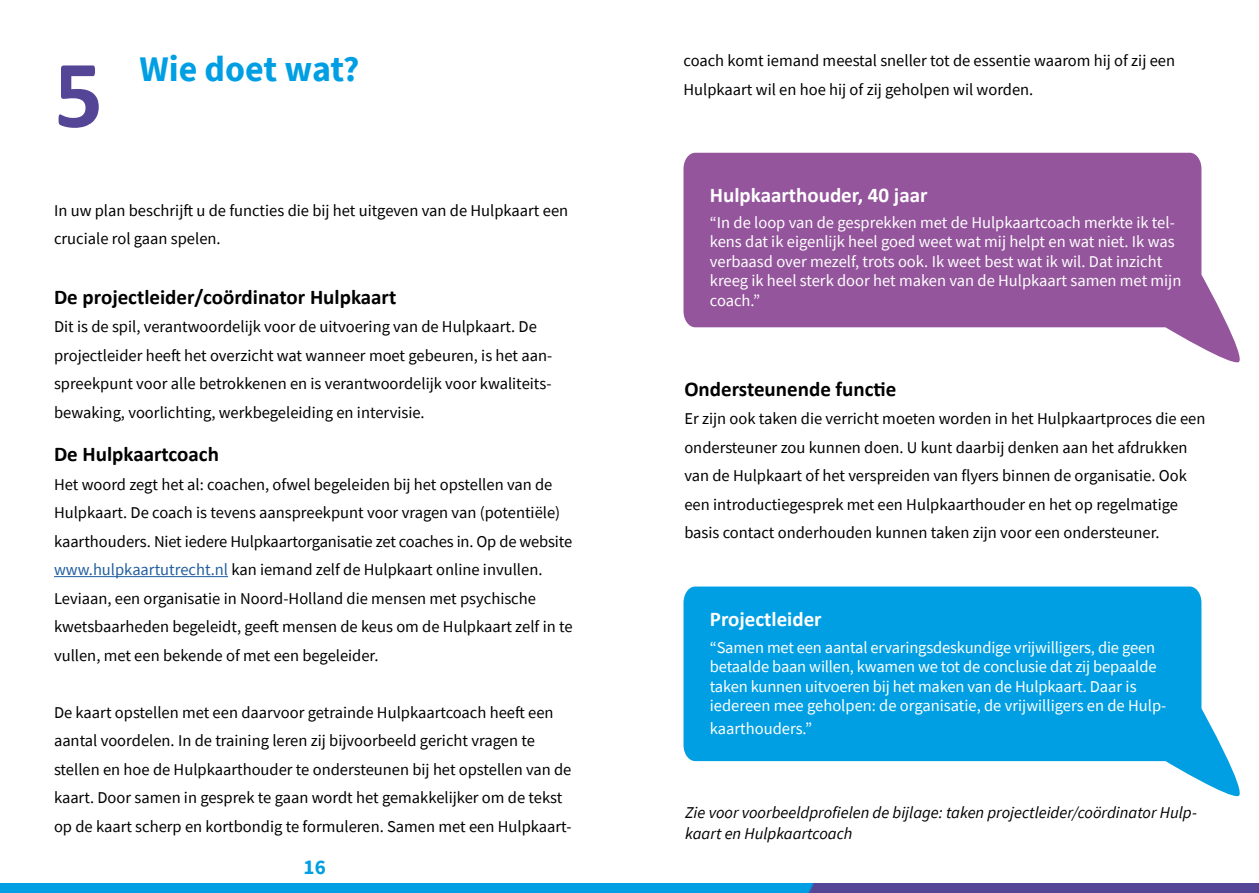
<style>
.page{position:relative;width:1259px;height:893px;background:#fff}
.page>*{position:absolute;margin:0;border:0;box-sizing:border-box;transform-origin:0 0}
.t1{font:700 97.05px "Calibri";color:#554596}
.t2{font:700 36px "Source Sans Pro";color:#009fe3}
.t3{font:700 21px "Calibri";color:#000}
.t4{font:700 21px "Calibri";color:#fff}
.t5{font:700 21px "Source Sans Pro";color:#009fe3}
.t6{font:16.5px/28.5px "Source Sans Pro";color:#000}
.t7{font:16.5px/19.5px "Source Sans Pro";letter-spacing:-.01em;color:#fff}
.t8{font:italic 16.5px/21px "Source Sans Pro";color:#000}
.s1{color:#215e9e}
</style>
<div class="page">
<img style="left:0;top:883px;width:1259px;height:10px">
<svg style="left:683px;top:153px;width:557px;height:210px;fill:#94559c"></svg>
<svg style="left:683px;top:586px;width:557px;height:211px;fill:#009fe3"></svg>
<hr style="left:54px;top:576px;width:174px;height:1px;background:#215e9e">
<h1 class="t1" style="left:54px;top:26px;width:51px">5</h1>
<h2 class="t2" style="left:139px;top:45px;width:221px">Wie doet wat?</h2>
<p class="t6" style="left:54px;top:196px;width:516px">In uw plan beschrijft u de functies die bij het uitgeven van de Hulpkaart een cruciale rol gaan spelen.</p>
<p class="t3" style="left:54px;top:282px;width:344px">De projectleider/coördinator Hulpkaart</p>
<p class="t6" style="left:54px;top:313px;width:500px">Dit is de spil, verantwoordelijk voor de uitvoering van de Hulpkaart. De projectleider heeft het overzicht wat wanneer moet gebeuren, is het aan&shy;spreekpunt voor alle betrokkenen en is verantwoordelijk voor kwaliteits&shy;bewaking, voorlichting, werkbegeleiding en intervisie.</p>
<p class="t3" style="left:54px;top:440px;width:166px">De Hulpkaartcoach</p>
<p class="t6" style="left:54px;top:470px;width:520px">Het woord zegt het al: coachen, ofwel begeleiden bij het opstellen van de Hulpkaart. De coach is tevens aanspreekpunt voor vragen van (potentiële) kaarthouders. Niet iedere Hulpkaartorganisatie zet coaches in. Op de website <span class="s1">www.hulpkaartutrecht.nl</span> kan iemand zelf de Hulpkaart online invullen.<br>Leviaan, een organisatie in Noord-Holland die mensen met psychische kwetsbaarheden begeleidt, geeft mensen de keus om de Hulpkaart zelf in te vullen, met een bekende of met een begeleider.</p>
<p class="t6" style="left:54px;top:698px;width:519px">De kaart opstellen met een daarvoor getrainde Hulpkaartcoach heeft een aantal voordelen. In de training leren zij bijvoorbeeld gericht vragen te stellen en hoe de Hulpkaarthouder te ondersteunen bij het opstellen van de kaart. Door samen in gesprek te gaan wordt het gemakkelijker om de tekst op de kaart scherp en kortbondig te formuleren. Samen met een Hulpkaart-</p>
<p class="t5" style="left:304px;top:853px;width:24px">16</p>
<p class="t6" style="left:683px;top:47px;width:493px">coach komt iemand meestal sneller tot de essentie waarom hij of zij een<br>Hulpkaart wil en hoe hij of zij geholpen wil worden.</p>
<p class="t4" style="left:710px;top:181px;width:219px">Hulpkaarthouder, 40 jaar</p>
<p class="t7" style="left:710px;top:213px;width:473px">“In de loop van de gesprekken met de Hulpkaartcoach merkte ik tel&shy;kens dat ik eigenlijk heel goed weet wat mij helpt en wat niet. Ik was verbaasd over mezelf, trots ook. Ik weet best wat ik wil. Dat inzicht kreeg ik heel sterk door het maken van de Hulpkaart samen met mijn coach.”</p>
<p class="t3" style="left:684px;top:374px;width:214px">Ondersteunende functie</p>
<p class="t6" style="left:684px;top:404px;width:522px">Er zijn ook taken die verricht moeten worden in het Hulpkaartproces die een ondersteuner zou kunnen doen. U kunt daarbij denken aan het afdrukken van de Hulpkaart of het verspreiden van flyers binnen de organisatie. Ook een introductiegesprek met een Hulpkaarthouder en het op regelmatige basis contact onderhouden kunnen taken zijn voor een ondersteuner.</p>
<p class="t4" style="left:710px;top:604px;width:113px">Projectleider</p>
<p class="t7" style="left:710px;top:638px;width:458px">“Samen met een aantal ervaringsdeskundige vrijwilligers, die geen betaalde baan willen, kwamen we tot de conclusie dat zij bepaalde taken kunnen uitvoeren bij het maken van de Hulpkaart. Daar is iedereen mee geholpen: de organisatie, de vrijwilligers en de Hulp-</p>
<p class="t7" style="left:710px;top:719px;width:104px">kaarthouders.”</p>
<p class="t8" style="left:685px;top:802px;width:513px">Zie voor voorbeeldprofielen de bijlage: taken projectleider/coördinator Hulp&shy;kaart en Hulpkaartcoach</p>
</div>
